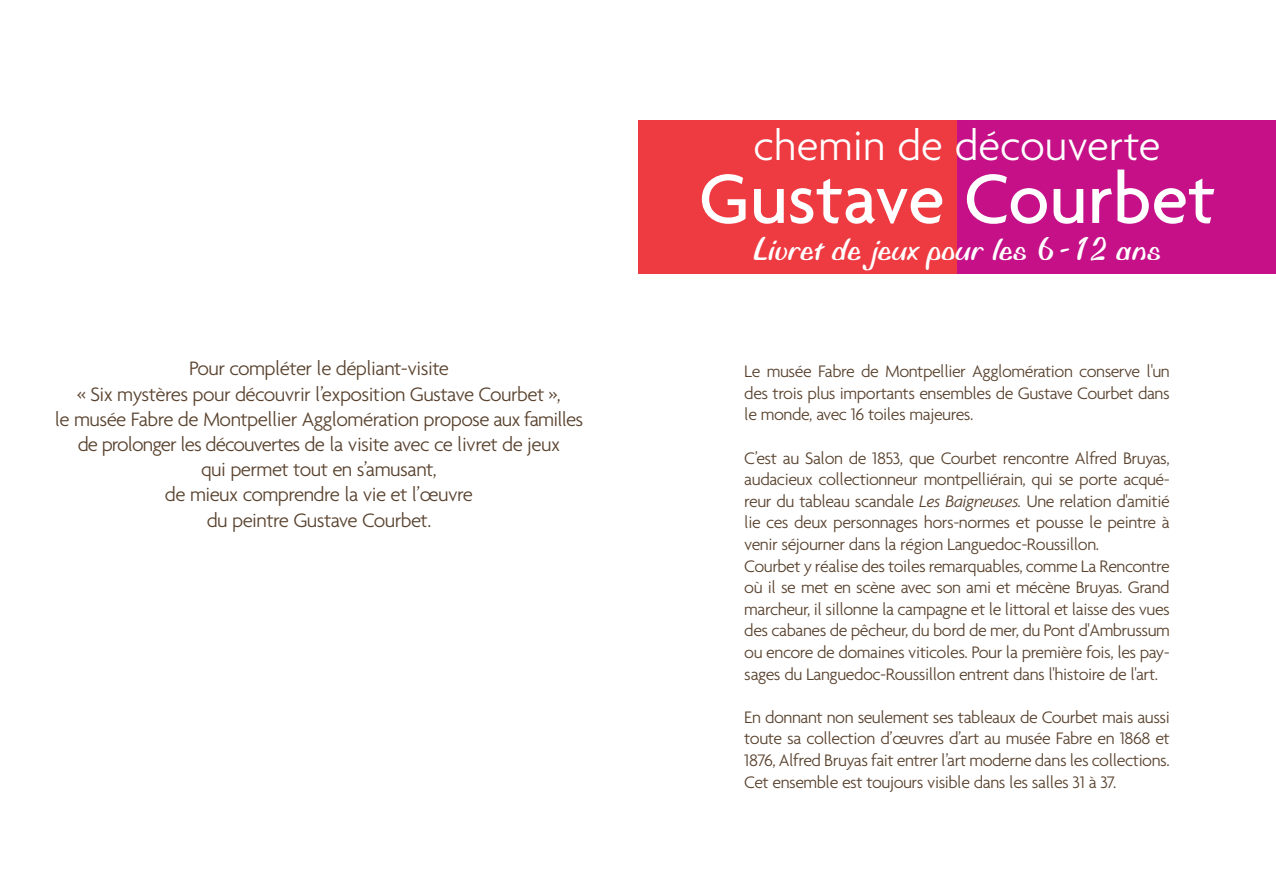
<style>
.page{position:relative;width:1276px;height:893px;background:#fff}
.page>*{position:absolute;margin:0;border:0;box-sizing:border-box;transform-origin:0 0}
.t1{font:500 75px "Agenda";color:#fff}
.t2{font:300 45px "Agenda";color:#fff}
.t3{font:34.5px "Biffo";color:#fff}
.t4{font:300 21px/25.2px "Agenda";letter-spacing:-.025em;color:#59422e;text-align:center}
.t5{font:300 18px/21.6px "Agenda";letter-spacing:-.025em;color:#59422e;text-align:justify}
.s1{font-style:italic}
</style>
<div class="page">
<div style="left:957px;top:121px;width:319px;height:153px;background:#c51088"></div>
<div style="left:638px;top:121px;width:319px;height:153px;background:#ee3a41"></div>
<h2 class="t2" style="left:753px;top:118px;width:409px">chemin de découverte</h2>
<h1 class="t1" style="left:699px;top:153px;width:518px">Gustave Courbet</h1>
<h3 class="t3" style="left:753px;top:238px;width:409px">Livret de jeux pour les 6 -12 ans</h3>
<p class="t4" style="left:55px;top:356px;width:530px">Pour compléter le dépliant-visite<br>« Six mystères pour découvrir l’exposition Gustave Courbet »,<br>le musée Fabre de Montpellier Agglomération propose aux familles de prolonger les découvertes de la visite avec ce livret de jeux<br>qui permet tout en s’amusant,<br>de mieux comprendre la vie et l’œuvre<br>du peintre Gustave Courbet.</p>
<p class="t5" style="left:744px;top:360px;width:427px">Le musée Fabre de Montpellier Agglomération conserve l'un des trois plus importants ensembles de Gustave Courbet dans le monde, avec 16 toiles majeures.</p>
<p class="t5" style="left:744px;top:446px;width:427px;text-align:left">C’est au Salon de 1853, que Courbet rencontre Alfred Bruyas, audacieux collectionneur montpelliérain, qui se porte acqué&shy;reur du tableau scandale <span class="s1">Les Baigneuses.</span> Une relation d'amitié lie ces deux personnages hors-normes et pousse le peintre à venir séjourner dans la région Languedoc-Roussillon.<br>Courbet y réalise des toiles remarquables, comme La Rencontre où il se met en scène avec son ami et mécène Bruyas. Grand marcheur, il sillonne la campagne et le littoral et laisse des vues des cabanes de pêcheur, du bord de mer, du Pont d'Ambrussum ou encore de domaines viticoles. Pour la première fois, les pay&shy;sages du Languedoc-Roussillon entrent dans l'histoire de l'art.</p>
<p class="t5" style="left:744px;top:706px;width:427px">En donnant non seulement ses tableaux de Courbet mais aussi toute sa collection d’œuvres d’art au musée Fabre en 1868 et 1876, Alfred Bruyas fait entrer l’art moderne dans les collections.<br>Cet ensemble est toujours visible dans les salles 31 à 37.</p>
</div>
